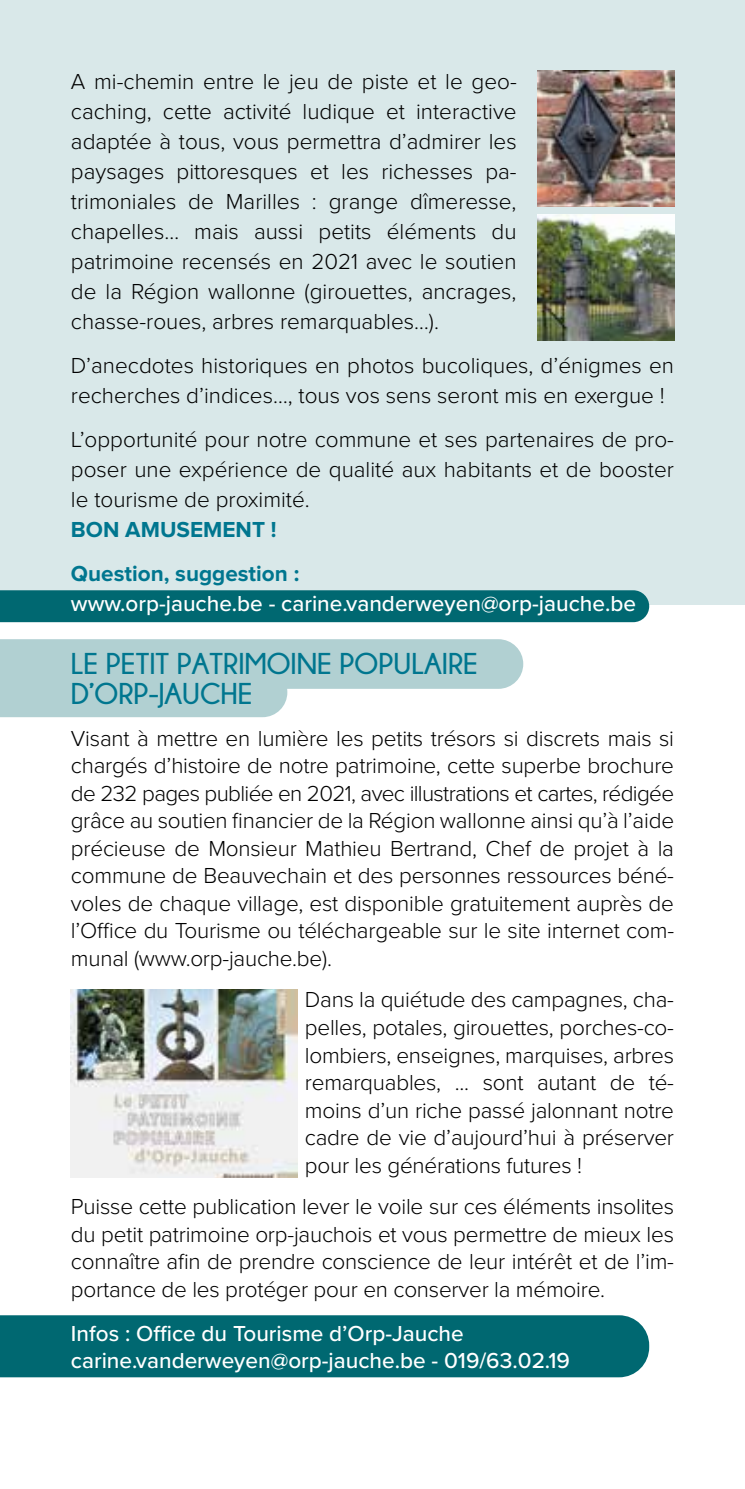
<style>
.page{position:relative;width:745px;height:1489px;background:#fff}
.page>*{position:absolute;margin:0;border:0;box-sizing:border-box;transform-origin:0 0}
.t1{font:700 30px/30px "Champagne&Limousines";color:#00768f}
.t2{font:300 22.5px/27.5px "Proxima Nova";color:#000;text-align:justify}
.t3{font:500 22.5px/26.8px "Proxima Nova";color:#fff}
.t4{font:700 22.5px/44.2px "Proxima Nova";color:#00768f}
</style>
<div class="page">
<div style="left:0;top:0;width:744px;height:604px;background:#d9e8e9"></div>
<div style="left:0;top:590px;width:648px;height:32px;background:#006871"></div>
<div style="left:0;top:1315px;width:648px;height:62px;background:#006871"></div>
<img style="left:537px;top:71px;width:136px;height:136px">
<img style="left:537px;top:214px;width:136px;height:126px">
<svg style="left:0;top:639px;width:523px;height:78px"></svg>
<img style="left:71px;top:989px;width:226px;height:188px">
<svg style="left:744px;top:280px;width:1px;height:325px"></svg>
<p class="t2" style="left:71px;top:65px;width:447px;line-height:30px">A mi-chemin entre le jeu de piste et le geo&shy;caching, cette activité ludique et interactive adaptée à tous, vous permettra d’admirer les paysages pittoresques et les richesses pa&shy;trimoniales de Marilles : grange dîmeresse, chapelles… mais aussi petits éléments du patrimoine recensés en 2021 avec le soutien de la Région wallonne (girouettes, ancrages, chasse-roues, arbres remarquables…).</p>
<p class="t2" style="left:71px;top:349px;width:604px;line-height:30px">D’anecdotes historiques en photos bucoliques, d’énigmes en recherches d’indices…, tous vos sens seront mis en exergue !</p>
<p class="t2" style="left:71px;top:423px;width:604px;line-height:30px">L’opportunité pour notre commune et ses partenaires de pro&shy;poser une expérience de qualité aux habitants et de booster le tourisme de proximité.</p>
<p class="t4" style="left:71px;top:508px;width:230px">BON AMUSEMENT !<br>Question, suggestion :</p>
<p class="t3" style="left:71px;top:589px;width:566px">www.orp-jauche.be - carine.vanderweyen@orp-jauche.be</p>
<h1 class="t1" style="left:71px;top:648px;width:408px">LE PETIT PATRIMOINE POPULAIRE<br>D’ORP-JAUCHE</h1>
<p class="t2" style="left:71px;top:723px;width:604px">Visant à mettre en lumière les petits trésors si discrets mais si chargés d’histoire de notre patrimoine, cette superbe brochure de 232 pages publiée en 2021, avec illustrations et cartes, rédigée grâce au soutien financier de la Région wallonne ainsi qu’à l’aide précieuse de Monsieur Mathieu Bertrand, Chef de projet à la commune de Beauvechain et des personnes ressources béné&shy;voles de chaque village, est disponible gratuitement auprès de l’Office du Tourisme ou téléchargeable sur le site internet com&shy;munal (www.orp-jauche.be).</p>
<p class="t2" style="left:305px;top:984px;width:370px">Dans la quiétude des campagnes, cha&shy;pelles, potales, girouettes, porches-co&shy;lombiers, enseignes, marquises, arbres remarquables, ... sont autant de té&shy;moins d’un riche passé jalonnant notre cadre de vie d’aujourd’hui à préserver pour les générations futures !</p>
<p class="t2" style="left:71px;top:1191px;width:604px">Puisse cette publication lever le voile sur ces éléments insolites du petit patrimoine orp-jauchois et vous permettre de mieux les connaître afin de prendre conscience de leur intérêt et de l’im&shy;portance de les protéger pour en conserver la mémoire.</p>
<p class="t3" style="left:71px;top:1319px;width:500px">Infos : Office du Tourisme d’Orp-Jauche carine.vanderweyen@orp-jauche.be - 019/63.02.19</p>
</div>
